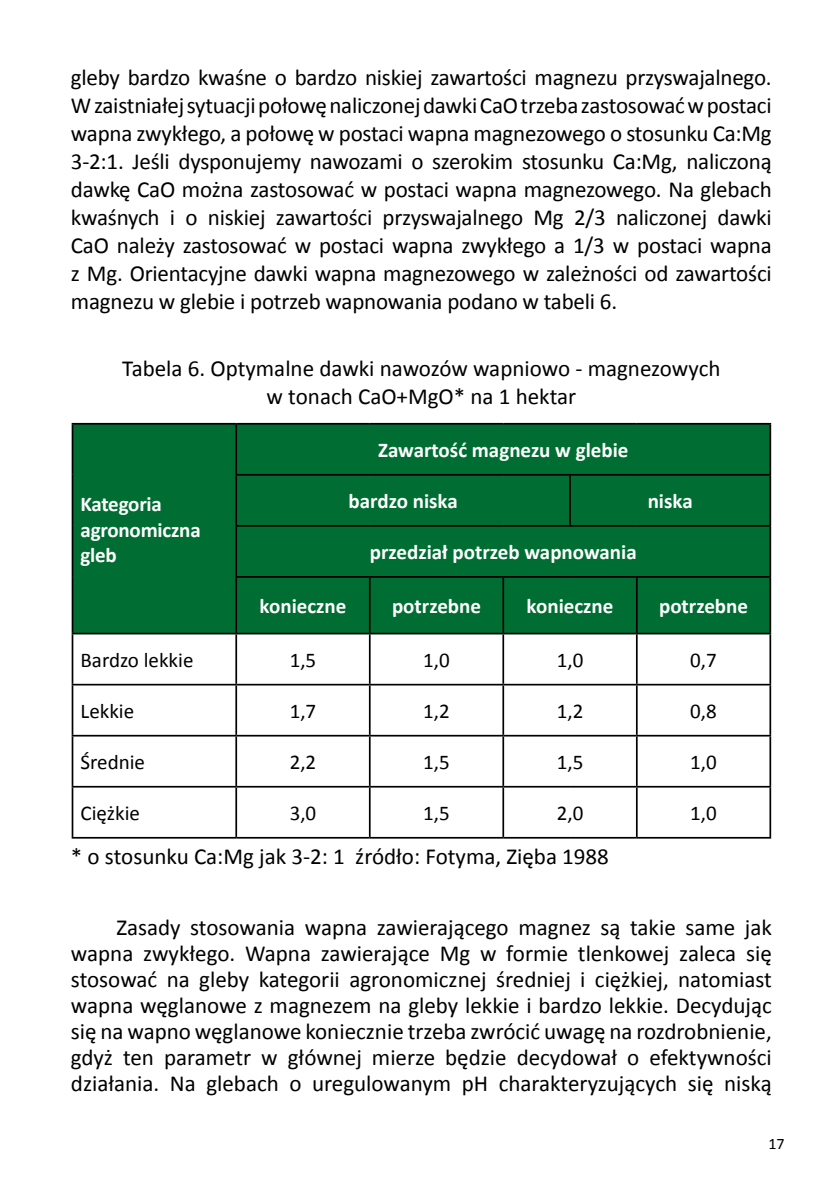
<style>
.page{position:relative;width:840px;height:1191px;background:#fff}
.page>*{position:absolute;margin:0;border:0;box-sizing:border-box;transform-origin:0 0}
.t1{font:23px/28px "Calibri";color:#000;text-align:justify}
.t2{font:700 21px/25.2px "Calibri";color:#fff}
.t3{font:21px "Calibri";color:#000}
.t4{font:16px "Calibri";color:#000}
</style>
<div class="page">
<div style="left:73px;top:424px;width:696px;height:209px;background:#006e32"></div>
<hr style="left:72px;top:423px;width:164px;height:1px;background:#000">
<hr style="left:72px;top:424px;width:1px;height:51px;background:#000">
<hr style="left:236px;top:423px;width:133px;height:1px;background:#000">
<hr style="left:235px;top:424px;width:2px;height:50px;background:#000">
<hr style="left:369px;top:423px;width:134px;height:1px;background:#000">
<hr style="left:503px;top:423px;width:66px;height:1px;background:#000">
<hr style="left:569px;top:423px;width:67px;height:1px;background:#000">
<hr style="left:636px;top:423px;width:134px;height:1px;background:#000">
<hr style="left:769px;top:424px;width:1px;height:50px;background:#000">
<hr style="left:72px;top:475px;width:1px;height:51px;background:#000">
<hr style="left:235px;top:474px;width:134px;height:1px;background:#000">
<hr style="left:235px;top:475px;width:2px;height:50px;background:#000">
<hr style="left:369px;top:474px;width:134px;height:1px;background:#000">
<hr style="left:503px;top:474px;width:66px;height:1px;background:#000">
<hr style="left:569px;top:474px;width:67px;height:1px;background:#000">
<hr style="left:569px;top:475px;width:1px;height:50px;background:#000">
<hr style="left:636px;top:474px;width:134px;height:1px;background:#000">
<hr style="left:769px;top:475px;width:1px;height:50px;background:#000">
<hr style="left:72px;top:526px;width:1px;height:51px;background:#000">
<hr style="left:235px;top:525px;width:134px;height:2px;background:#000">
<hr style="left:235px;top:527px;width:2px;height:49px;background:#000">
<hr style="left:369px;top:525px;width:134px;height:2px;background:#000">
<hr style="left:503px;top:525px;width:66px;height:2px;background:#000">
<hr style="left:569px;top:525px;width:67px;height:2px;background:#000">
<hr style="left:636px;top:525px;width:134px;height:2px;background:#000">
<hr style="left:769px;top:527px;width:1px;height:49px;background:#000">
<hr style="left:72px;top:577px;width:1px;height:56px;background:#000">
<hr style="left:235px;top:576px;width:134px;height:2px;background:#000">
<hr style="left:235px;top:578px;width:2px;height:55px;background:#000">
<hr style="left:369px;top:576px;width:134px;height:2px;background:#000">
<hr style="left:369px;top:578px;width:1px;height:55px;background:#000">
<hr style="left:503px;top:576px;width:66px;height:2px;background:#000">
<hr style="left:502px;top:578px;width:2px;height:55px;background:#000">
<hr style="left:569px;top:576px;width:67px;height:2px;background:#000">
<hr style="left:636px;top:576px;width:134px;height:2px;background:#000">
<hr style="left:635px;top:578px;width:2px;height:55px;background:#000">
<hr style="left:769px;top:578px;width:1px;height:55px;background:#000">
<hr style="left:72px;top:633px;width:164px;height:1px;background:#000">
<hr style="left:72px;top:634px;width:1px;height:50px;background:#000">
<hr style="left:236px;top:633px;width:133px;height:1px;background:#000">
<hr style="left:235px;top:634px;width:2px;height:50px;background:#000">
<hr style="left:369px;top:633px;width:134px;height:1px;background:#000">
<hr style="left:369px;top:634px;width:1px;height:50px;background:#000">
<hr style="left:503px;top:633px;width:66px;height:1px;background:#000">
<hr style="left:502px;top:634px;width:2px;height:50px;background:#000">
<hr style="left:569px;top:633px;width:67px;height:1px;background:#000">
<hr style="left:636px;top:633px;width:134px;height:1px;background:#000">
<hr style="left:635px;top:634px;width:2px;height:50px;background:#000">
<hr style="left:769px;top:634px;width:1px;height:50px;background:#000">
<hr style="left:72px;top:684px;width:164px;height:1px;background:#000">
<hr style="left:72px;top:685px;width:1px;height:50px;background:#000">
<hr style="left:236px;top:684px;width:133px;height:1px;background:#000">
<hr style="left:235px;top:685px;width:2px;height:50px;background:#000">
<hr style="left:369px;top:684px;width:134px;height:1px;background:#000">
<hr style="left:369px;top:685px;width:1px;height:50px;background:#000">
<hr style="left:503px;top:684px;width:66px;height:1px;background:#000">
<hr style="left:502px;top:685px;width:2px;height:50px;background:#000">
<hr style="left:569px;top:684px;width:67px;height:1px;background:#000">
<hr style="left:636px;top:684px;width:134px;height:1px;background:#000">
<hr style="left:635px;top:685px;width:2px;height:50px;background:#000">
<hr style="left:769px;top:685px;width:1px;height:50px;background:#000">
<hr style="left:72px;top:735px;width:164px;height:1px;background:#000">
<hr style="left:72px;top:736px;width:1px;height:50px;background:#000">
<hr style="left:236px;top:735px;width:133px;height:1px;background:#000">
<hr style="left:235px;top:736px;width:2px;height:50px;background:#000">
<hr style="left:369px;top:735px;width:134px;height:1px;background:#000">
<hr style="left:369px;top:736px;width:1px;height:50px;background:#000">
<hr style="left:503px;top:735px;width:66px;height:1px;background:#000">
<hr style="left:502px;top:736px;width:2px;height:50px;background:#000">
<hr style="left:569px;top:735px;width:67px;height:1px;background:#000">
<hr style="left:636px;top:735px;width:134px;height:1px;background:#000">
<hr style="left:635px;top:736px;width:2px;height:50px;background:#000">
<hr style="left:769px;top:736px;width:1px;height:50px;background:#000">
<hr style="left:72px;top:786px;width:164px;height:1px;background:#000">
<hr style="left:72px;top:787px;width:1px;height:50px;background:#000">
<hr style="left:236px;top:786px;width:133px;height:1px;background:#000">
<hr style="left:235px;top:787px;width:2px;height:50px;background:#000">
<hr style="left:369px;top:786px;width:134px;height:1px;background:#000">
<hr style="left:369px;top:787px;width:1px;height:50px;background:#000">
<hr style="left:503px;top:786px;width:66px;height:1px;background:#000">
<hr style="left:502px;top:787px;width:2px;height:50px;background:#000">
<hr style="left:569px;top:786px;width:67px;height:1px;background:#000">
<hr style="left:636px;top:786px;width:134px;height:1px;background:#000">
<hr style="left:635px;top:787px;width:2px;height:50px;background:#000">
<hr style="left:769px;top:787px;width:1px;height:50px;background:#000">
<hr style="left:72px;top:837px;width:164px;height:1px;background:#000">
<hr style="left:236px;top:837px;width:133px;height:1px;background:#000">
<hr style="left:369px;top:837px;width:134px;height:1px;background:#000">
<hr style="left:503px;top:837px;width:66px;height:1px;background:#000">
<hr style="left:569px;top:837px;width:67px;height:1px;background:#000">
<hr style="left:636px;top:837px;width:134px;height:1px;background:#000">
<p class="t1" style="left:71px;top:63px;width:702px">gleby bardzo kwaśne o bardzo niskiej zawartości magnezu przyswajalnego.<br>W zaistniałej sytuacji połowę naliczonej dawki CaO trzeba zastosować w postaci wapna zwykłego, a połowę w postaci wapna magnezowego o stosunku Ca:Mg 3-2:1. Jeśli dysponujemy nawozami o szerokim stosunku Ca:Mg, naliczoną dawkę CaO można zastosować w postaci wapna magnezowego. Na glebach kwaśnych i o niskiej zawartości przyswajalnego Mg 2/3 naliczonej dawki CaO należy zastosować w postaci wapna zwykłego a 1/3 w postaci wapna z Mg. Orientacyjne dawki wapna magnezowego w zależności od zawartości magnezu w glebie i potrzeb wapnowania podano w tabeli 6.</p>
<p class="t1" style="left:122px;top:353px;width:599px;text-align:center">Tabela 6. Optymalne dawki nawozów wapniowo - magnezowych w tonach CaO+MgO* na 1 hektar</p>
<p class="t2" style="left:80px;top:491px;width:122px">Kategoria agronomiczna gleb</p>
<p class="t2" style="left:378px;top:436px;width:252px">Zawartość magnezu w glebie</p>
<p class="t2" style="left:348px;top:487px;width:111px">bardzo niska</p>
<p class="t2" style="left:647px;top:487px;width:47px">niska</p>
<p class="t2" style="left:369px;top:538px;width:268px">przedział potrzeb wapnowania</p>
<p class="t2" style="left:259px;top:592px;width:88px">konieczne</p>
<p class="t2" style="left:392px;top:592px;width:90px">potrzebne</p>
<p class="t2" style="left:526px;top:592px;width:88px">konieczne</p>
<p class="t2" style="left:658px;top:592px;width:90px">potrzebne</p>
<p class="t3" style="left:80px;top:647px;width:114px">Bardzo lekkie</p>
<p class="t3" style="left:289px;top:647px;width:28px">1,5</p>
<p class="t3" style="left:423px;top:647px;width:28px">1,0</p>
<p class="t3" style="left:556px;top:647px;width:28px">1,0</p>
<p class="t3" style="left:690px;top:647px;width:28px">0,7</p>
<p class="t3" style="left:80px;top:698px;width:55px">Lekkie</p>
<p class="t3" style="left:289px;top:698px;width:28px">1,7</p>
<p class="t3" style="left:423px;top:698px;width:28px">1,2</p>
<p class="t3" style="left:556px;top:698px;width:28px">1,2</p>
<p class="t3" style="left:690px;top:698px;width:28px">0,8</p>
<p class="t3" style="left:80px;top:749px;width:66px">Średnie</p>
<p class="t3" style="left:289px;top:749px;width:28px">2,2</p>
<p class="t3" style="left:423px;top:749px;width:28px">1,5</p>
<p class="t3" style="left:556px;top:749px;width:28px">1,5</p>
<p class="t3" style="left:690px;top:749px;width:28px">1,0</p>
<p class="t3" style="left:80px;top:800px;width:61px">Ciężkie</p>
<p class="t3" style="left:289px;top:800px;width:28px">3,0</p>
<p class="t3" style="left:423px;top:800px;width:28px">1,5</p>
<p class="t3" style="left:556px;top:800px;width:28px">2,0</p>
<p class="t3" style="left:690px;top:800px;width:28px">1,0</p>
<p class="t1" style="left:71px;top:841px;width:539px">* o stosunku Ca:Mg jak 3-2: 1 źródło: Fotyma, Zięba 1988</p>
<p class="t1" style="left:71px;top:912px;width:702px;line-height:26px;text-indent:45px">Zasady stosowania wapna zawierającego magnez są takie same jak wapna zwykłego. Wapna zawierające Mg w formie tlenkowej zaleca się stosować na gleby kategorii agronomicznej średniej i ciężkiej, natomiast wapna węglanowe z magnezem na gleby lekkie i bardzo lekkie. Decydując się na wapno węglanowe koniecznie trzeba zwrócić uwagę na rozdrobnienie, gdyż ten parametr w głównej mierze będzie decydował o efektywności działania. Na glebach o uregulowanym pH charakteryzujących się niską</p>
<p class="t4" style="left:768px;top:1133px;width:18px">17</p>
</div>
